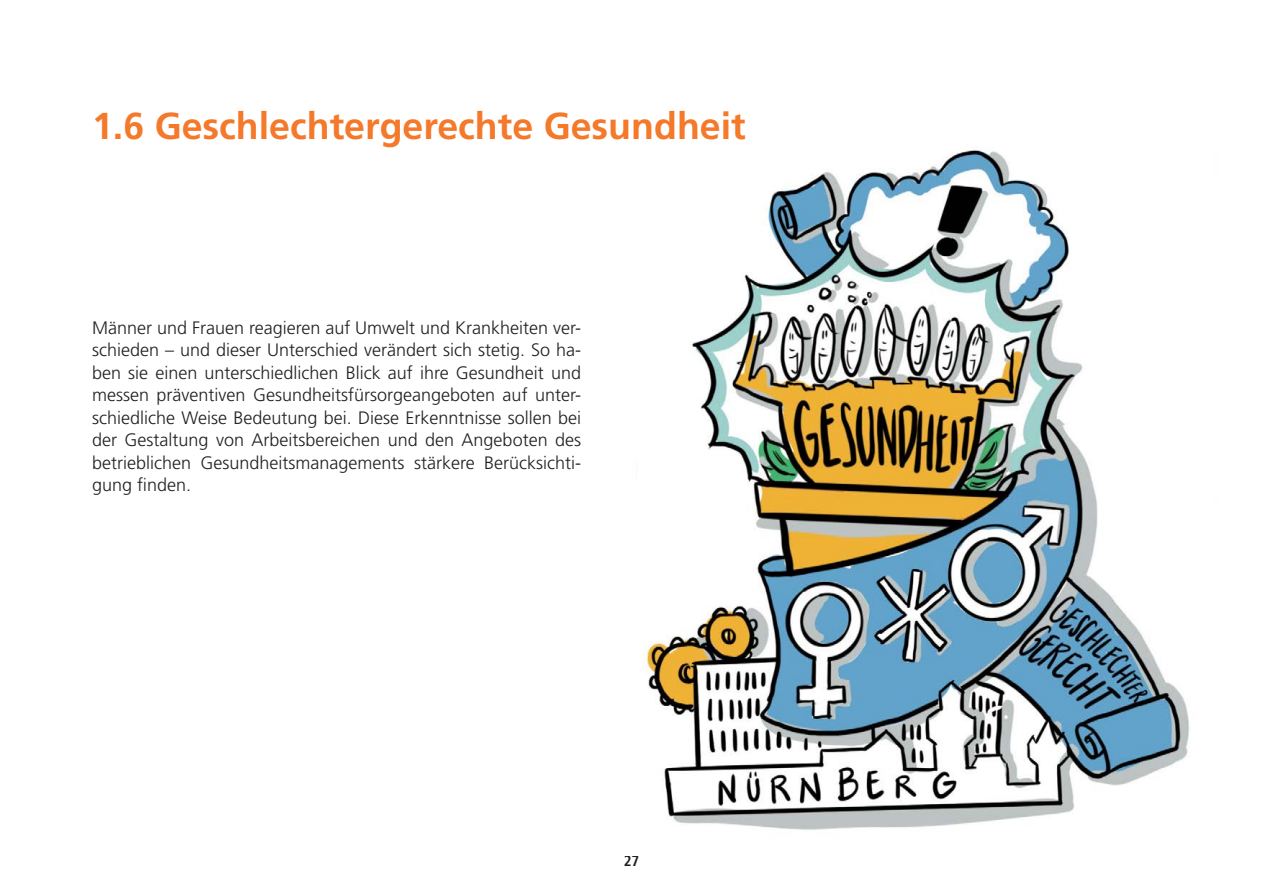
<style>
.page{position:relative;width:1263px;height:893px;background:#fff}
.page>*{position:absolute;margin:0;border:0;box-sizing:border-box;transform-origin:0 0}
.t1{font:700 37.5px "Frutiger LT Std";color:#f4792a}
.t2{font:300 18px/22.5px "Frutiger LT Std";color:#231f20;text-align:justify}
.t3{font:700 condensed 15px "Frutiger LT Std";color:#231f20}
</style>
<div class="page">
<img style="left:643px;top:150px;width:547px;height:680px">
<h2 class="t1" style="left:92px;top:104px;width:655px">1.6 Geschlechtergerechte Gesundheit</h2>
<p class="t2" style="left:92px;top:317px;width:490px">Männer und Frauen reagieren auf Umwelt und Krankheiten ver&shy;schieden – und dieser Unterschied verändert sich stetig. So ha&shy;ben sie einen unterschiedlichen Blick auf ihre Gesundheit und messen präventiven Gesundheitsfürsorgeangeboten auf unter&shy;schiedliche Weise Bedeutung bei. Diese Erkenntnisse sollen bei der Gestaltung von Arbeitsbereichen und den Angeboten des betrieblichen Gesundheitsmanagements stärkere Berücksichti&shy;gung finden.</p>
<p class="t3" style="left:624px;top:852px;width:17px">27</p>
</div>
